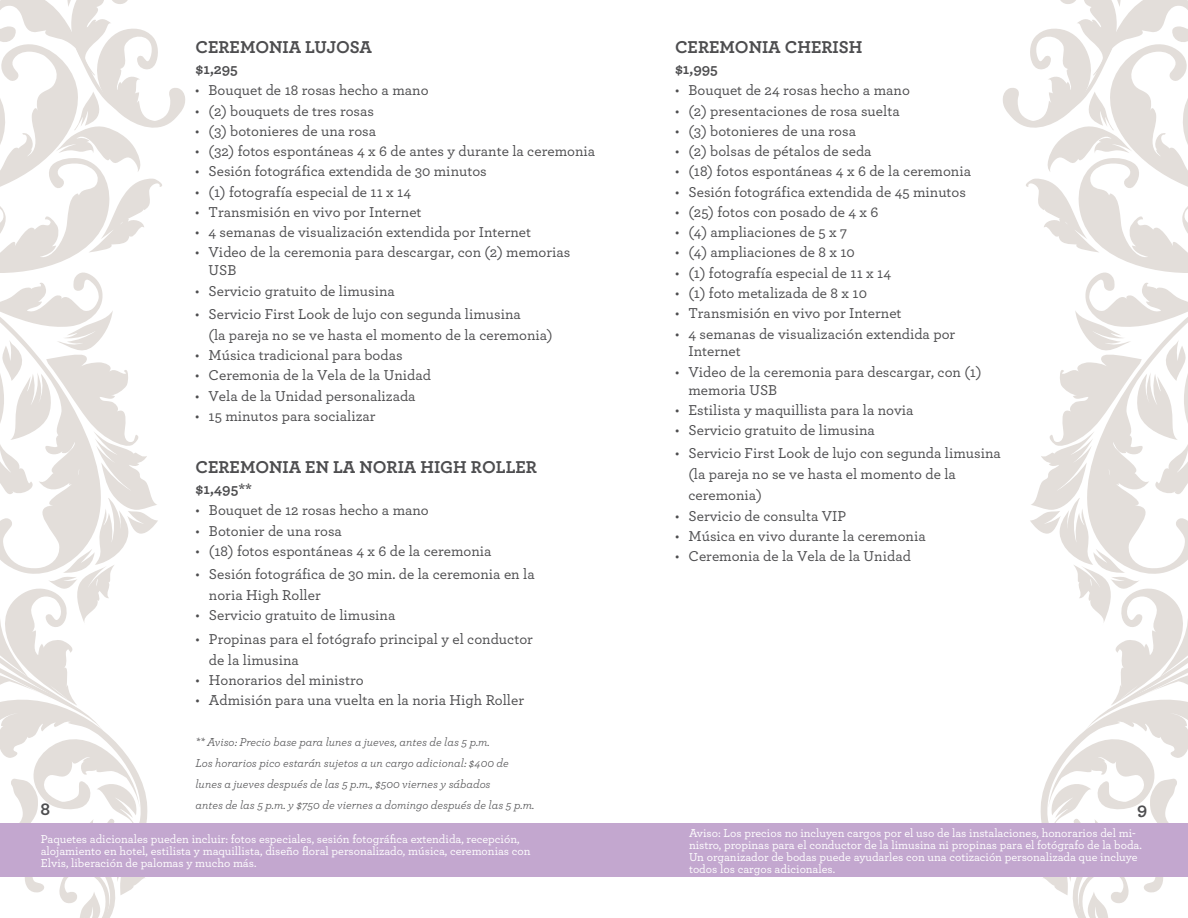
<style>
.page{position:relative;width:1188px;height:918px;background:#fff}
.page>*{position:absolute;margin:0;border:0;box-sizing:border-box;transform-origin:0 0}
.t1{font:700 18px "Archer";color:#4d4d4f}
.t2{font:500 15px/21px "Archer";color:#4d4d4f}
.t3{font:700 15px "Archer";color:#4d4d4f}
.t4{font:500 12px/12px "Archer";color:#fff}
.t5{font:italic 12px/21px "Archer";color:#4d4d4f}
</style>
<div class="page">
<svg style="left:1002px;top:0;width:186px;height:918px"></svg>
<svg style="left:0;top:0;width:186px;height:918px"></svg>
<div style="left:0;top:824px;width:1188px;height:54px;background:#c3a7cf"></div>
<p class="t1" style="left:195px;top:33px;width:178px">CEREMONIA LUJOSA</p>
<p class="t3" style="left:195px;top:58px;width:44px">$1,295</p>
<p class="t2" style="left:195px;top:79px;width:235px">• Bouquet de 18 rosas hecho a mano</p>
<p class="t2" style="left:195px;top:99px;width:181px">• (2) bouquets de tres rosas</p>
<p class="t2" style="left:195px;top:119px;width:183px">• (3) botonieres de una rosa</p>
<p class="t2" style="left:195px;top:140px;width:402px">• (32) fotos espontáneas 4 x 6 de antes y durante la ceremonia</p>
<p class="t2" style="left:195px;top:160px;width:293px">• Sesión fotográfica extendida de 30 minutos</p>
<p class="t2" style="left:195px;top:180px;width:218px">• (1) fotografía especial de 11 x 14</p>
<p class="t2" style="left:195px;top:200px;width:228px">• Transmisión en vivo por Internet</p>
<p class="t2" style="left:195px;top:221px;width:338px">• 4 semanas de visualización extendida por Internet</p>
<p class="t2" style="left:209px;top:243px;width:363px;line-height:17.9px;text-indent:-14px">• Video de la ceremonia para descargar, con (2) memorias<br>USB</p>
<p class="t2" style="left:195px;top:279px;width:201px">• Servicio gratuito de limusina</p>
<p class="t2" style="left:209px;top:302px;width:346px;text-indent:-14px">• Servicio First Look de lujo con segunda limusina<br>(la pareja no se ve hasta el momento de la ceremonia)</p>
<p class="t2" style="left:195px;top:344px;width:209px">• Música tradicional para bodas</p>
<p class="t2" style="left:195px;top:364px;width:237px">• Ceremonia de la Vela de la Unidad</p>
<p class="t2" style="left:195px;top:384px;width:222px">• Vela de la Unidad personalizada</p>
<p class="t2" style="left:195px;top:404px;width:182px">• 15 minutos para socializar</p>
<p class="t1" style="left:195px;top:453px;width:343px">CEREMONIA EN LA NORIA HIGH ROLLER</p>
<p class="t3" style="left:195px;top:478px;width:58px">$1,495**</p>
<p class="t2" style="left:195px;top:499px;width:235px">• Bouquet de 12 rosas hecho a mano</p>
<p class="t2" style="left:195px;top:519px;width:148px">• Botonier de una rosa</p>
<p class="t2" style="left:195px;top:540px;width:298px">• (18) fotos espontáneas 4 x 6 de la ceremonia</p>
<p class="t2" style="left:209px;top:563px;width:327px;text-indent:-14px">• Sesión fotográfica de 30 min. de la ceremonia en la noria High Roller</p>
<p class="t2" style="left:195px;top:604px;width:201px">• Servicio gratuito de limusina</p>
<p class="t2" style="left:209px;top:627px;width:325px;text-indent:-14px">• Propinas para el fotógrafo principal y el conductor de la limusina</p>
<p class="t2" style="left:195px;top:669px;width:170px">• Honorarios del ministro</p>
<p class="t2" style="left:195px;top:689px;width:330px">• Admisión para una vuelta en la noria High Roller</p>
<p class="t5" style="left:195px;top:731px;width:340px">** Aviso: Precio base para lunes a jueves, antes de las 5 p.m.<br>Los horarios pico estarán sujetos a un cargo adicional: $400 de lunes a jueves después de las 5 p.m., $500 viernes y sábados<br>antes de las 5 p.m. y $750 de viernes a domingo después de las 5 p.m.</p>
<p class="t1" style="left:675px;top:33px;width:189px">CEREMONIA CHERISH</p>
<p class="t3" style="left:675px;top:58px;width:45px">$1,995</p>
<p class="t2" style="left:675px;top:79px;width:236px">• Bouquet de 24 rosas hecho a mano</p>
<p class="t2" style="left:675px;top:99px;width:226px">• (2) presentaciones de rosa suelta</p>
<p class="t2" style="left:675px;top:120px;width:183px">• (3) botonieres de una rosa</p>
<p class="t2" style="left:675px;top:140px;width:198px">• (2) bolsas de pétalos de seda</p>
<p class="t2" style="left:675px;top:160px;width:298px">• (18) fotos espontáneas 4 x 6 de la ceremonia</p>
<p class="t2" style="left:675px;top:180px;width:293px">• Sesión fotográfica extendida de 45 minutos</p>
<p class="t2" style="left:675px;top:201px;width:205px">• (25) fotos con posado de 4 x 6</p>
<p class="t2" style="left:675px;top:221px;width:174px">• (4) ampliaciones de 5 x 7</p>
<p class="t2" style="left:675px;top:241px;width:181px">• (4) ampliaciones de 8 x 10</p>
<p class="t2" style="left:675px;top:261px;width:218px">• (1) fotografía especial de 11 x 14</p>
<p class="t2" style="left:675px;top:282px;width:193px">• (1) foto metalizada de 8 x 10</p>
<p class="t2" style="left:675px;top:302px;width:228px">• Transmisión en vivo por Internet</p>
<p class="t2" style="left:688px;top:324px;width:268px;line-height:17.9px;text-indent:-14px">• 4 semanas de visualización extendida por<br>Internet</p>
<p class="t2" style="left:688px;top:362px;width:295px;line-height:17.9px;text-indent:-14px">• Video de la ceremonia para descargar, con (1) memoria USB</p>
<p class="t2" style="left:675px;top:399px;width:240px">• Estilista y maquillista para la novia</p>
<p class="t2" style="left:675px;top:419px;width:201px">• Servicio gratuito de limusina</p>
<p class="t2" style="left:688px;top:442px;width:314px;text-indent:-14px">• Servicio First Look de lujo con segunda limusina (la pareja no se ve hasta el momento de la ceremonia)</p>
<p class="t2" style="left:675px;top:504px;width:173px">• Servicio de consulta VIP</p>
<p class="t2" style="left:675px;top:525px;width:252px">• Música en vivo durante la ceremonia</p>
<p class="t2" style="left:675px;top:545px;width:237px">• Ceremonia de la Vela de la Unidad</p>
<p class="t1" style="left:40px;top:795px;width:11px">8</p>
<p class="t1" style="left:1137px;top:795px;width:12px">9</p>
<p class="t4" style="left:689px;top:827px;width:454px">Aviso: Los precios no incluyen cargos por el uso de las instalaciones, honorarios del mi&shy;nistro, propinas para el conductor de la limusina ni propinas para el fotógrafo de la boda.<br>Un organizador de bodas puede ayudarles con una cotización personalizada que incluye todos los cargos adicionales.</p>
<p class="t4" style="left:41px;top:833px;width:491px">Paquetes adicionales pueden incluir: fotos especiales, sesión fotográfica extendida, recepción, alojamiento en hotel, estilista y maquillista, diseño floral personalizado, música, ceremonias con<br>Elvis, liberación de palomas y mucho más.</p>
</div>
